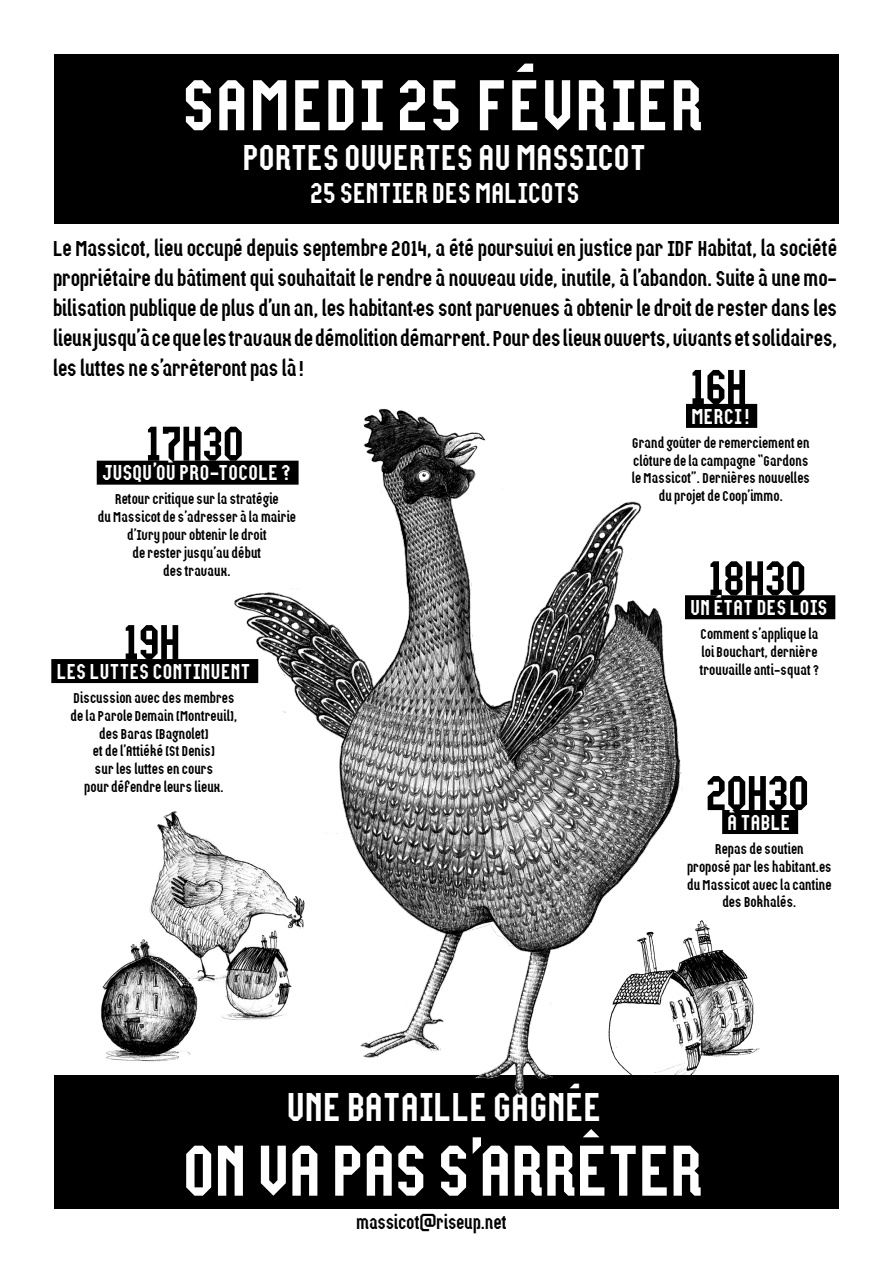
<style>
.page{position:relative;width:893px;height:1263px;background:#fff}
.page>*{position:absolute;margin:0;border:0;box-sizing:border-box;transform-origin:0 0}
.t1{font:75px "Parole";letter-spacing:-.025em;color:#fff}
.t2{font:75px "Parole";letter-spacing:-.005em;color:#fff}
.Horaire{font:51px "Parole";letter-spacing:-.04em;color:#000}
.t3{font:42px "Parole";letter-spacing:-.015em;color:#fff}
.t4{font:37.5px "Parole";letter-spacing:-.015em;color:#fff}
.t5{font:30px "Parole";letter-spacing:-.015em;color:#fff}
.t6{font:22.5px/30px "Parole";letter-spacing:-.01em;color:#000;text-align:justify}
.Style_de_paragraphe{font:22.5px "Parole";color:#fff}
.t7{font:19.5px "Parole";letter-spacing:-.01em;color:#000}
.Style_de_paragraphe-2{font:14.85px/17.9px "Parole";color:#000;text-align:center}
</style>
<div class="page">
<img style="left:99px;top:811px;width:95px;height:265px">
<img style="left:716px;top:950px;width:44px;height:126px">
<div style="left:54px;top:54px;width:785px;height:169px;background:#000"></div>
<div style="left:54px;top:1076px;width:785px;height:133px;background:#000"></div>
<img style="left:194px;top:403px;width:522px;height:692px">
<div style="left:686px;top:404px;width:71px;height:24px;background:#000"></div>
<div style="left:97px;top:461px;width:202px;height:24px;background:#000"></div>
<div style="left:685px;top:595px;width:150px;height:24px;background:#000"></div>
<div style="left:51px;top:659px;width:207px;height:24px;background:#000"></div>
<div style="left:722px;top:810px;width:76px;height:24px;background:#000"></div>
<p class="t2" style="left:186px;top:64px;width:523px">SAMEDI 25 FÉVRIER</p>
<p class="t4" style="left:244px;top:137px;width:405px">PORTES OUVERTES AU MASSICOT</p>
<p class="t5" style="left:311px;top:177px;width:271px">25 SENTIER DES MALICOTS</p>
<p class="t6" style="left:54px;top:234px;width:786px">Le Massicot, lieu occupé depuis septembre 2014, a été poursuivi en justice par IDF Habitat, la société propriétaire du bâtiment qui souhaitait le rendre à nouveau vide, inutile, à l’abandon. Suite à une mo&shy;bilisation publique de plus d’un an, les habitant.es sont parvenues à obtenir le droit de rester dans les lieux jusqu’à ce que les travaux de démolition démarrent. Pour des lieux ouverts, vivants et solidaires, les luttes ne s’arrêteront pas là!</p>
<p class="Horaire" style="left:692px;top:359px;width:60px">16H</p>
<p class="Style_de_paragraphe" style="left:692px;top:404px;width:60px">MERCI!</p>
<p class="Style_de_paragraphe-2" style="left:632px;top:434px;width:180px">Grand goûter de remerciement en clôture de la campagne “Gardons le Massicot”. Dernières nouvelles du projet de Coop’immo.</p>
<p class="Horaire" style="left:148px;top:415px;width:101px">17H30</p>
<p class="Style_de_paragraphe" style="left:103px;top:460px;width:191px">JUSQU’OÙ PRO-TOCOLE ?</p>
<p class="Style_de_paragraphe-2" style="left:98px;top:491px;width:200px">Retour critique sur la stratégie<br>du Massicot de s’adresser à lamairie d’Ivry pour obtenir le droit<br>de rester jusqu’au début<br>des travaux.</p>
<p class="Horaire" style="left:710px;top:550px;width:101px">18H30</p>
<p class="Style_de_paragraphe" style="left:691px;top:595px;width:139px">UN ÉTAT DES LOIS</p>
<p class="Style_de_paragraphe-2" style="left:700px;top:625px;width:121px;text-align:justify">Comment s’applique la loi Bouchart, dernière trouvaille anti-squat ?</p>
<p class="Horaire" style="left:126px;top:614px;width:60px">19H</p>
<p class="Style_de_paragraphe" style="left:58px;top:659px;width:196px">LES LUTTES CONTINUENT</p>
<p class="Style_de_paragraphe-2" style="left:71px;top:689px;width:168px">Discussion avec des membres de la Parole Demain (Montreuil), des Baras (Bagnolet)<br>et de l’Attiéké (St Denis)<br>surles luttes en cours<br>pour défendre leurs lieux.</p>
<p class="Horaire" style="left:708px;top:765px;width:107px">20H30</p>
<p class="Style_de_paragraphe" style="left:729px;top:810px;width:65px">À TABLE</p>
<p class="Style_de_paragraphe-2" style="left:688px;top:840px;width:146px">Repas de soutien<br>proposé par les habitant.es du Massicot avec la cantine des Bokhalés.</p>
<p class="t3" style="left:289px;top:1083px;width:317px">UNE BATAILLE GAGNÉE</p>
<p class="t1" style="left:186px;top:1129px;width:522px">ON VA PAS S’ARRÊTER</p>
<p class="t7" style="left:357px;top:1211px;width:152px">massicot@riseup.net</p>
</div>
